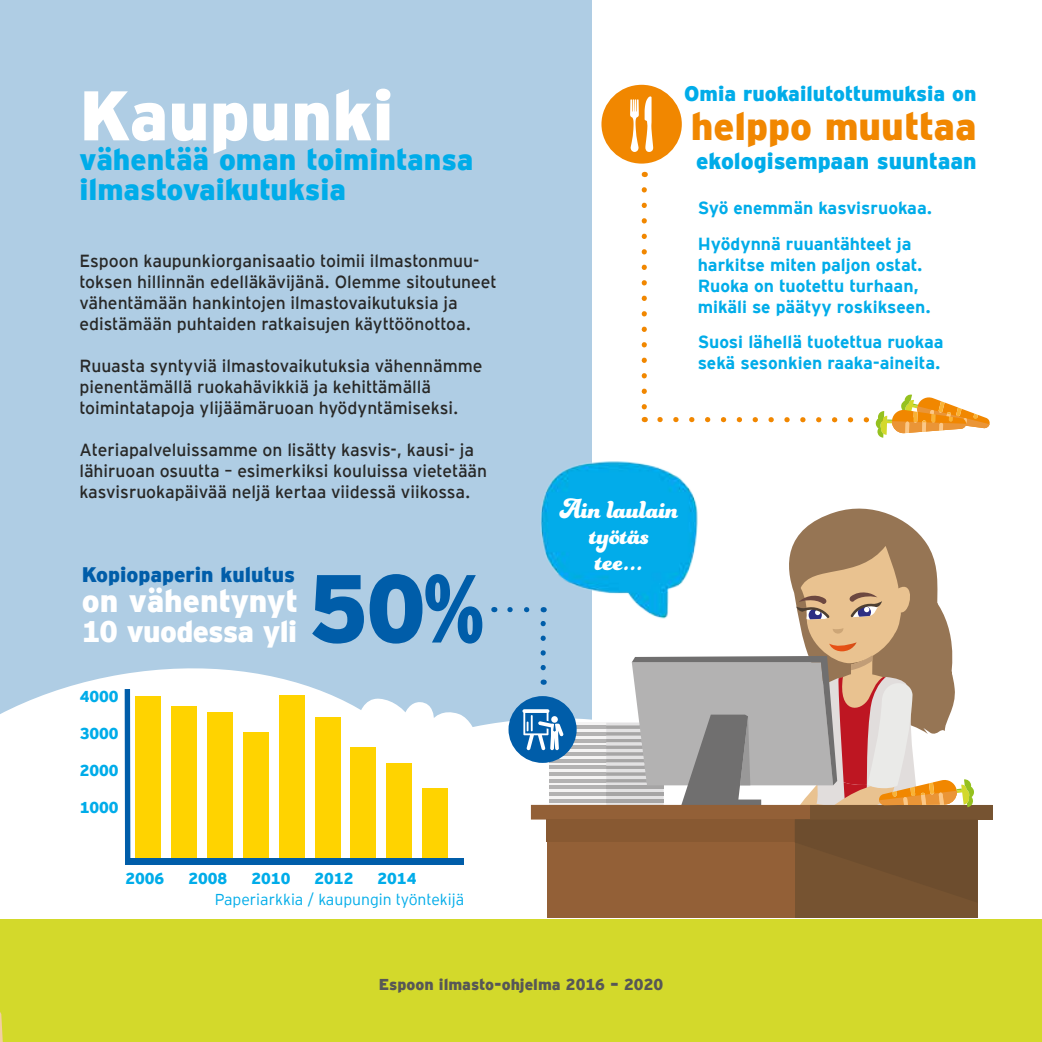
<style>
.page{position:relative;width:1042px;height:1042px;background:#afcde4}
.page>*{position:absolute;margin:0;border:0;box-sizing:border-box;transform-origin:0 0}
.t1{font:900 96.25px "Hz Interstate";color:#005da9}
.t2{font:900 70px "Hz Interstate";color:#fff}
.t3{font:900 38.5px "Hz Interstate";color:#f18700}
.t4{font:900 31.5px "Hz Interstate";color:#fff}
.t5{font:900 29.75px/29.8px "Hz Interstate";color:#00ace9}
.t6{font:700 29.75px/26.2px "Funkydori";color:#fff;text-align:center}
.t7{font:900 29.75px "Hz Interstate";letter-spacing:-.02em;color:#fff}
.t8{font:900 22.75px "Hz Interstate";color:#00ace9}
.t9{font:900 21px "Hz Interstate";color:#00ace9}
.t10{font:900 21px "Hz Interstate";color:#005da9}
.t11{font:17.5px/21px "Hz Interstate";color:#282827}
.t12{font:700 17.5px/21px "Hz Interstate";color:#00ace9}
.t13{font:900 15.75px "Hz Interstate";color:#00ace9}
.t14{font:300 15.75px "Hz Interstate";color:#00ace9}
.t15{font:900 15.75px "Hz Interstate";color:#575756}
</style>
<div class="page">
<div style="left:462px;top:701px;width:130px;height:218px;background:#fff"></div>
<svg style="left:0;top:668px;width:462px;height:251px;background:#f4f8fa"></svg>
<div style="left:592px;top:0;width:450px;height:1042px;background:#fff"></div>
<div style="left:0;top:919px;width:1042px;height:123px;background:#d3d92b"></div>
<svg style="left:259px;top:697px;width:246px;height:56px"></svg>
<svg style="left:0;top:873px;width:8px;height:169px"></svg>
<svg style="left:549px;top:723px;width:57px;height:82px;fill:#f5f4f4"></svg>
<hr style="left:549px;top:799px;width:114px;height:3px;background:#b3b2b2">
<hr style="left:549px;top:792px;width:114px;height:4px;background:#b3b2b2">
<hr style="left:549px;top:786px;width:114px;height:3px;background:#b3b2b2">
<hr style="left:549px;top:779px;width:114px;height:3px;background:#b3b2b2">
<hr style="left:549px;top:772px;width:114px;height:3px;background:#b3b2b2">
<hr style="left:549px;top:759px;width:114px;height:3px;background:#b3b2b2">
<hr style="left:549px;top:766px;width:114px;height:3px;background:#b3b2b2">
<hr style="left:549px;top:752px;width:114px;height:3px;background:#b3b2b2">
<hr style="left:549px;top:746px;width:114px;height:3px;background:#b3b2b2">
<hr style="left:549px;top:739px;width:114px;height:3px;background:#b3b2b2">
<hr style="left:549px;top:732px;width:114px;height:3px;background:#b3b2b2">
<hr style="left:549px;top:725px;width:114px;height:4px;background:#b3b2b2">
<div style="left:531px;top:805px;width:461px;height:14px;background:#936037"></div>
<div style="left:810px;top:805px;width:182px;height:14px;background:#765331"></div>
<div style="left:546px;top:819px;width:431px;height:99px;background:#936037"></div>
<div style="left:795px;top:819px;width:182px;height:99px;background:#6d4d2e"></div>
<div style="left:546px;top:819px;width:249px;height:23px;background:#885932"></div>
<svg style="left:606px;top:508px;width:368px;height:300px"></svg>
<svg style="left:507px;top:607px;width:20px;height:5px"></svg>
<svg style="left:540px;top:621px;width:6px;height:47px"></svg>
<div style="left:136px;top:696px;width:25px;height:164px;background:#ffd300"></div>
<div style="left:171px;top:706px;width:26px;height:154px;background:#ffd300"></div>
<div style="left:207px;top:712px;width:26px;height:149px;background:#ffd300"></div>
<div style="left:243px;top:732px;width:26px;height:129px;background:#ffd300"></div>
<div style="left:279px;top:695px;width:25px;height:165px;background:#ffd300"></div>
<div style="left:315px;top:717px;width:25px;height:142px;background:#ffd300"></div>
<div style="left:350px;top:747px;width:26px;height:112px;background:#ffd300"></div>
<div style="left:386px;top:763px;width:26px;height:96px;background:#ffd300"></div>
<div style="left:422px;top:788px;width:26px;height:72px;background:#ffd300"></div>
<div style="left:125px;top:858px;width:338px;height:6px;background:#005da9"></div>
<div style="left:125px;top:689px;width:5px;height:174px;background:#005da9"></div>
<img style="left:528px;top:461px;width:184px;height:159px">
<div style="left:601px;top:85px;width:81px;height:79px;background:#f18700;border-radius:50%"></div>
<svg style="left:630px;top:96px;width:23px;height:56px"></svg>
<div style="left:508px;top:696px;width:69px;height:67px;background:#005da9;border-radius:50%"></div>
<svg style="left:522px;top:709px;width:41px;height:41px"></svg>
<svg style="left:641px;top:190px;width:6px;height:232px"></svg>
<svg style="left:660px;top:394px;width:330px;height:44px"></svg>
<h2 class="t2" style="left:79px;top:65px;width:316px">Kaupunki</h2>
<h3 class="t5" style="left:79px;top:144px;width:395px">vähentää oman toimintansa ilmastovaikutuksia</h3>
<p class="t11" style="left:79px;top:249px;width:419px">Espoon kaupunkiorganisaatio toimii ilmastonmuu&shy;toksen hillinnän edelläkävijänä. Olemme sitoutuneet vähentämään hankintojen ilmastovaikutuksia ja edistämään puhtaiden ratkaisujen käyttöönottoa.</p>
<p class="t11" style="left:79px;top:354px;width:405px">Ruuasta syntyviä ilmastovaikutuksia vähennämme pienentämällä ruokahävikkiä ja kehittämällä toimintatapoja ylijäämäruoan hyödyntämiseksi.</p>
<p class="t11" style="left:79px;top:438px;width:409px">Ateriapalveluissamme on lisätty kasvis-, kausi- ja lähiruoan osuutta – esimerkiksi kouluissa vietetään kasvisruokapäivää neljä kertaa viidessä viikossa.</p>
<p class="t10" style="left:82px;top:560px;width:215px">Kopiopaperin kulutus</p>
<h3 class="t4" style="left:82px;top:578px;width:218px">on vähentynyt</h3>
<h3 class="t7" style="left:82px;top:610px;width:217px">10 vuodessa yli</h3>
<h1 class="t1" style="left:308px;top:539px;width:177px">50%</h1>
<p class="t13" style="left:80px;top:685px;width:41px">4000</p>
<p class="t13" style="left:80px;top:722px;width:41px">3000</p>
<p class="t13" style="left:80px;top:759px;width:41px">2000</p>
<p class="t13" style="left:80px;top:795px;width:41px">1000</p>
<p class="t13" style="left:125px;top:867px;width:41px">2006</p>
<p class="t13" style="left:188px;top:867px;width:41px">2008</p>
<p class="t13" style="left:251px;top:867px;width:41px">2010</p>
<p class="t13" style="left:314px;top:867px;width:41px">2012</p>
<p class="t13" style="left:377px;top:867px;width:41px">2014</p>
<p class="t14" style="left:215px;top:888px;width:251px">Paperiarkkia / kaupungin työntekijä</p>
<p class="t9" style="left:684px;top:79px;width:294px">Omia ruokailutottumuksia on</p>
<h3 class="t3" style="left:691px;top:98px;width:287px">helppo muuttaa</h3>
<h3 class="t8" style="left:696px;top:145px;width:282px">ekologisempaan suuntaan</h3>
<p class="t12" style="left:698px;top:188px;width:236px;line-height:35.9px">Syö enemmän kasvisruokaa.<br>Hyödynnä ruuantähteet ja</p>
<p class="t12" style="left:698px;top:253px;width:235px">harkitse miten paljon ostat.<br>Ruoka on tuotettu turhaan, mikäli se päätyy roskikseen.</p>
<p class="t12" style="left:698px;top:331px;width:247px">Suosi lähellä tuotettua ruokaa sekä sesonkien raaka-aineita.</p>
<h3 class="t6" style="left:560px;top:494px;width:121px">Ain laulain työtäs<br>tee...</h3>
<p class="t15" style="left:379px;top:973px;width:286px">Espoon ilmasto-ohjelma 2016 – 2020</p>
</div>
